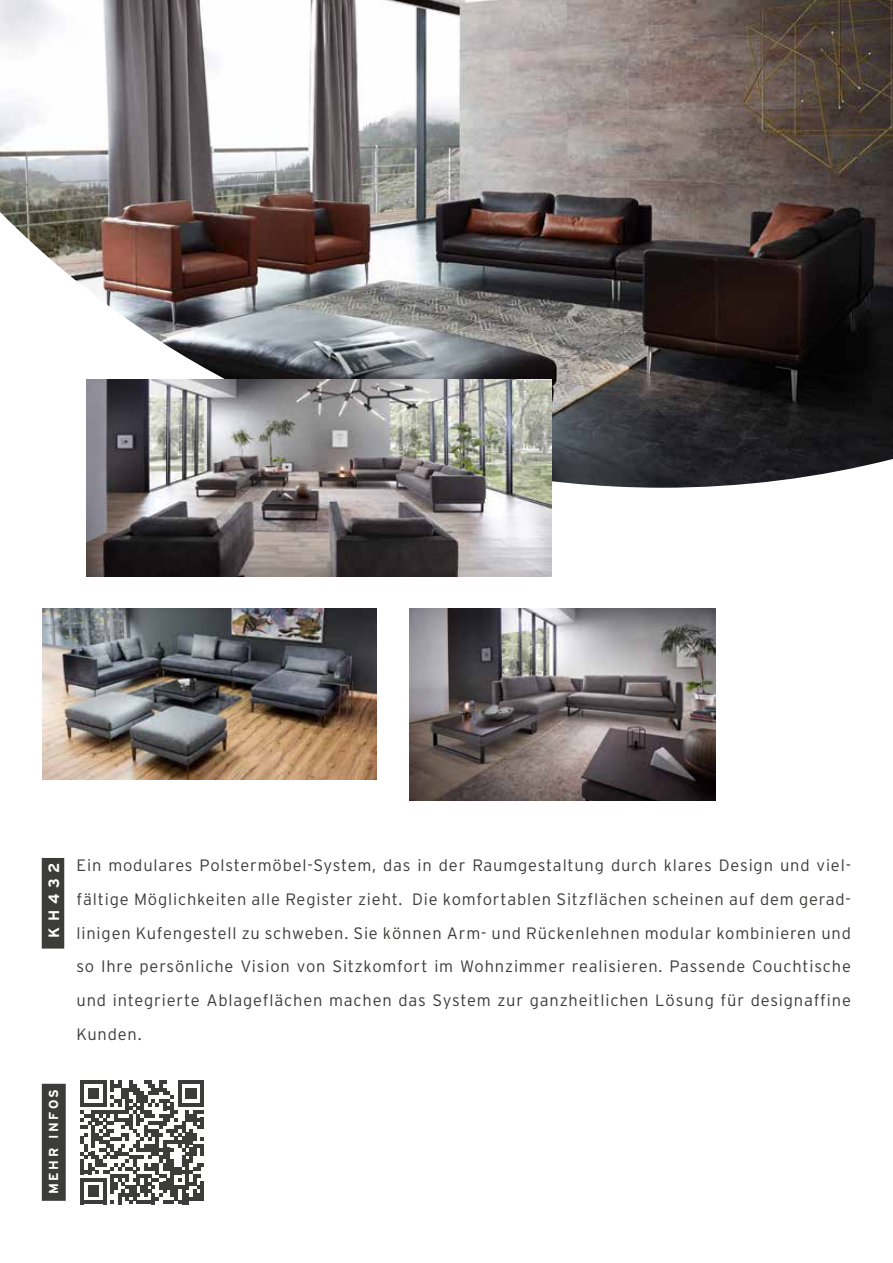
<style>
.page{position:relative;width:893px;height:1263px;background:#fff}
.page>*{position:absolute;margin:0;border:0;box-sizing:border-box;transform-origin:0 0}
.t1{font:300 16.5px/33.8px "Interstate";letter-spacing:.05em;color:#3c3c3b;text-align:justify}
.t2{font:700 15px "Interstate";letter-spacing:.4em;color:#fff}
.t3{font:700 13.05px "Interstate";letter-spacing:.2em;color:#fff}
</style>
<div class="page">
<img style="left:0;top:0;width:893px;height:488px">
<img style="left:86px;top:379px;width:465px;height:197px">
<img style="left:43px;top:608px;width:334px;height:171px">
<img style="left:409px;top:608px;width:306px;height:192px">
<svg style="left:80px;top:1080px;width:124px;height:124px"></svg>
<div style="left:42px;top:1084px;width:24px;height:117px;background:#3c3c3b"></div>
<div style="left:42px;top:858px;width:22px;height:90px;background:#3c3c3b"></div>
<p class="t2" style="left:45px;top:938px;width:77px;rotate:-90deg">KH432</p>
<p class="t1" style="left:77px;top:848px;width:776px">Ein modulares Polstermöbel-System, das in der Raumgestaltung durch klares Design und viel&shy;fältige Möglichkeiten alle Register zieht. Die komfortablen Sitzflächen scheinen auf dem gerad&shy;linigen Kufengestell zu schweben. Sie können Arm- und Rückenlehnen modular kombinieren und so Ihre persönliche Vision von Sitzkomfort im Wohnzimmer realisieren. Passende Couchtische und integrierte Ablageflächen machen das System zur ganzheitlichen Lösung für designaffine Kunden.</p>
<p class="t3" style="left:46px;top:1194px;width:107px;rotate:-90deg">MEHR INFOS</p>
</div>
